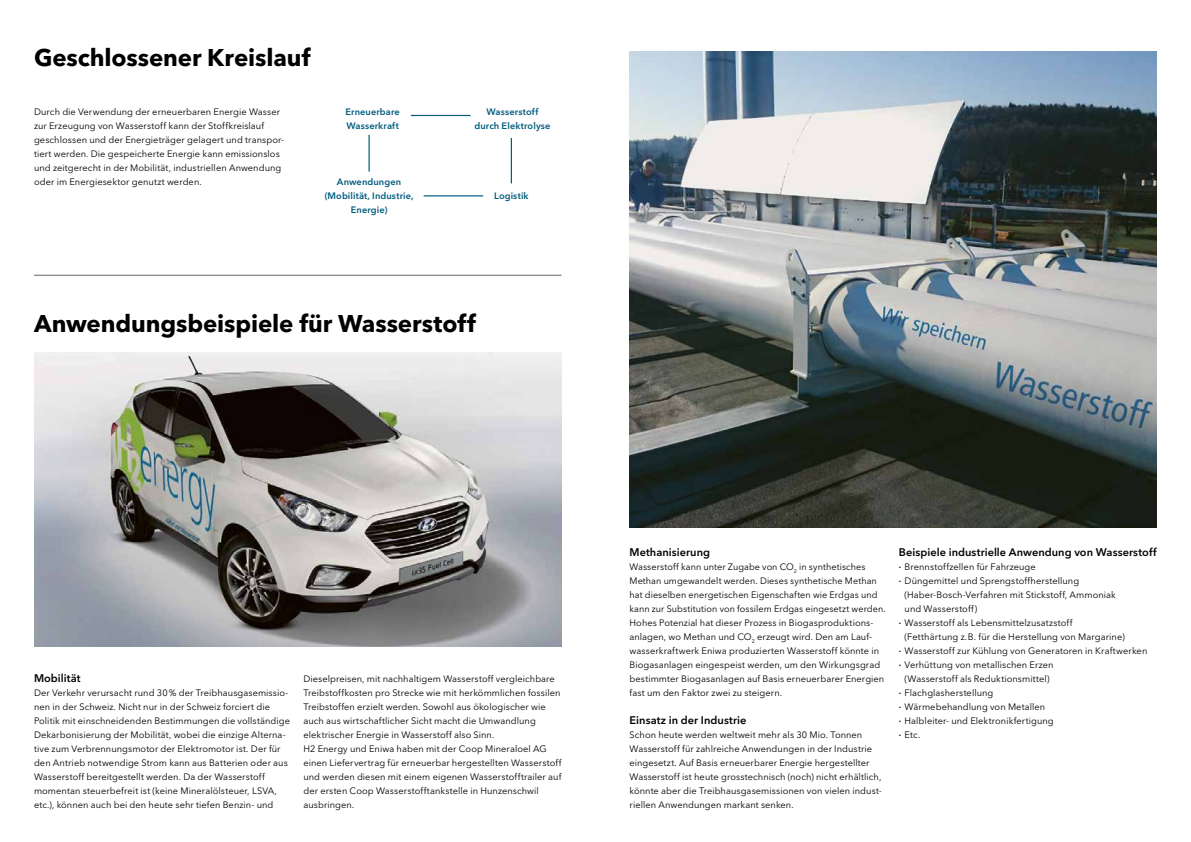
<style>
.page{position:relative;width:1191px;height:842px;background:#fff}
.page>*{position:absolute;margin:0;border:0;box-sizing:border-box;transform-origin:0 0}
.t1{font:700 24px "Avenir Next LT Pro";letter-spacing:-.005em;color:#000}
.t2{font:600 11px "Avenir Next LT Pro";letter-spacing:.005em;color:#000}
.t3{font:9.2px/14px "Avenir Next LT Pro";letter-spacing:.005em;color:#000}
.t4{font:600 9.2px/14px "Avenir Next LT Pro";letter-spacing:.01em;color:#005a7e;text-align:center}
.s1{font-weight:600}
</style>
<div class="page">
<img style="left:629px;top:52px;width:528px;height:476px">
<img style="left:34px;top:353px;width:527px;height:294px">
<hr style="left:368px;top:135px;width:2px;height:37px;background:#005a7e">
<hr style="left:411px;top:115px;width:59px;height:1px;background:#005a7e">
<hr style="left:424px;top:195px;width:59px;height:1px;background:#005a7e">
<hr style="left:511px;top:138px;width:1px;height:45px;background:#005a7e">
<hr style="left:34px;top:275px;width:527px;height:1px;background:#81807a">
<h1 class="t1" style="left:34px;top:43px;width:278px">Geschlossener Kreislauf</h1>
<p class="t3" style="left:34px;top:105px;width:251px">Durch die Verwendung der erneuerbaren Energie Wasser zur Erzeugung von Wasserstoff kann der Stoffkreislauf geschlossen und der Energieträger gelagert und transpor&shy;tiert werden. Die gespeicherte Energie kann emissionslos und zeitgerecht in der Mobilität, industriellen Anwendung oder im Energiesektor genutzt werden.</p>
<p class="t4" style="left:345px;top:105px;width:56px;text-align:left">Erneuerbare<br>Wasserkraft</p>
<p class="t4" style="left:325px;top:175px;width:90px">Anwendungen (Mobilität, Industrie,<br>Energie)</p>
<p class="t4" style="left:474px;top:105px;width:77px">Wasserstoff durch Elektrolyse</p>
<p class="t4" style="left:494px;top:189px;width:36px">Logistik</p>
<h1 class="t1" style="left:34px;top:309px;width:443px">Anwendungsbeispiele für Wasserstoff</h1>
<p class="t2" style="left:34px;top:671px;width:48px">Mobilität</p>
<p class="t3" style="left:34px;top:686px;width:258px">Der Verkehr verursacht rund 30 % der Treibhausgasemissio&shy;nen in der Schweiz. Nicht nur in der Schweiz forciert die Politik mit einschneidenden Bestimmungen die vollständige Dekarbonisierung der Mobilität, wobei die einzige Alterna&shy;tive zum Verbrennungsmotor der Elektromotor ist. Der für den Antrieb notwendige Strom kann aus Batterien oder aus Wasserstoff bereitgestellt werden. Da der Wasserstoff momentan steuerbefreit ist (keine Mineralölsteuer, LSVA, etc.), können auch bei den heute sehr tiefen Benzin- und</p>
<p class="t3" style="left:303px;top:672px;width:259px">Dieselpreisen, mit nachhaltigem Wasserstoff vergleichbare Treibstoffkosten pro Strecke wie mit herkömmlichen fossilen Treibstoffen erzielt werden. Sowohl aus ökologischer wie auch aus wirtschaftlicher Sicht macht die Umwandlung elektrischer Energie in Wasserstoff also Sinn.<br>H2 Energy und Eniwa haben mit der Coop Mineraloel AG einen Liefervertrag für erneuerbar hergestellten Wasserstoff und werden diesen mit einem eigenen Wasserstofftrailer auf der ersten Coop Wasserstofftankstelle in Hunzenschwil ausbringen.</p>
<p class="t2" style="left:629px;top:545px;width:82px">Methanisierung</p>
<p class="t3" style="left:629px;top:560px;width:258px">Wasserstoff kann unter Zugabe von CO<sub>2</sub> in synthetisches Methan umgewandelt werden. Dieses synthetische Methan hat dieselben energetischen Eigenschaften wie Erdgas und kann zur Substitution von fossilem Erdgas eingesetzt werden.<br>Hohes Potenzial hat dieser Prozess in Biogasproduktions&shy;anlagen, wo Methan und CO<sub>2</sub> erzeugt wird. Den am Lauf&shy;wasserkraftwerk Eniwa produzierten Wasserstoff könnte in Biogasanlagen eingespeist werden, um den Wirkungsgrad bestimmter Biogasanlagen auf Basis erneuerbarer Energien fast um den Faktor zwei zu steigern.</p>
<p class="t2" style="left:629px;top:713px;width:118px">Einsatz in der Industrie</p>
<p class="t3" style="left:629px;top:728px;width:254px">Schon heute werden weltweit mehr als 30 Mio. Tonnen Wasserstoff für zahlreiche Anwendungen in der Industrie eingesetzt. Auf Basis erneuerbarer Energie hergestellter Wasserstoff ist heute grosstechnisch (noch) nicht erhältlich, könnte aber die Treibhausgasemissionen von vielen indust&shy;riellen Anwendungen markant senken.</p>
<p class="t2" style="left:899px;top:545px;width:259px">Beispiele industrielle Anwendung von Wasserstoff</p>
<p class="t3" style="left:899px;top:560px;width:138px"><span class="s1">·</span> Brennstoffzellen für Fahrzeuge</p>
<p class="t3" style="left:899px;top:574px;width:182px"><span class="s1">·</span> Düngemittel und Sprengstoffherstellung</p>
<p class="t3" style="left:904px;top:588px;width:213px">(Haber-Bosch-Verfahren mit Stickstoff, Ammoniak</p>
<p class="t3" style="left:904px;top:602px;width:74px">und Wasserstoff)</p>
<p class="t3" style="left:899px;top:616px;width:175px"><span class="s1">·</span> Wasserstoff als Lebensmittelzusatzstoff</p>
<p class="t3" style="left:904px;top:630px;width:222px">(Fetthärtung z.B. für die Herstellung von Margarine)</p>
<p class="t3" style="left:899px;top:644px;width:250px"><span class="s1">·</span> Wasserstoff zur Kühlung von Generatoren in Kraftwerken</p>
<p class="t3" style="left:899px;top:658px;width:156px"><span class="s1">·</span> Verhüttung von metallischen Erzen</p>
<p class="t3" style="left:904px;top:672px;width:146px">(Wasserstoff als Reduktionsmittel)</p>
<p class="t3" style="left:899px;top:686px;width:96px"><span class="s1">·</span> Flachglasherstellung</p>
<p class="t3" style="left:899px;top:700px;width:148px"><span class="s1">·</span> Wärmebehandlung von Metallen</p>
<p class="t3" style="left:899px;top:714px;width:156px"><span class="s1">·</span> Halbleiter- und Elektronikfertigung</p>
<p class="t3" style="left:899px;top:728px;width:23px"><span class="s1">·</span> Etc.</p>
</div>
